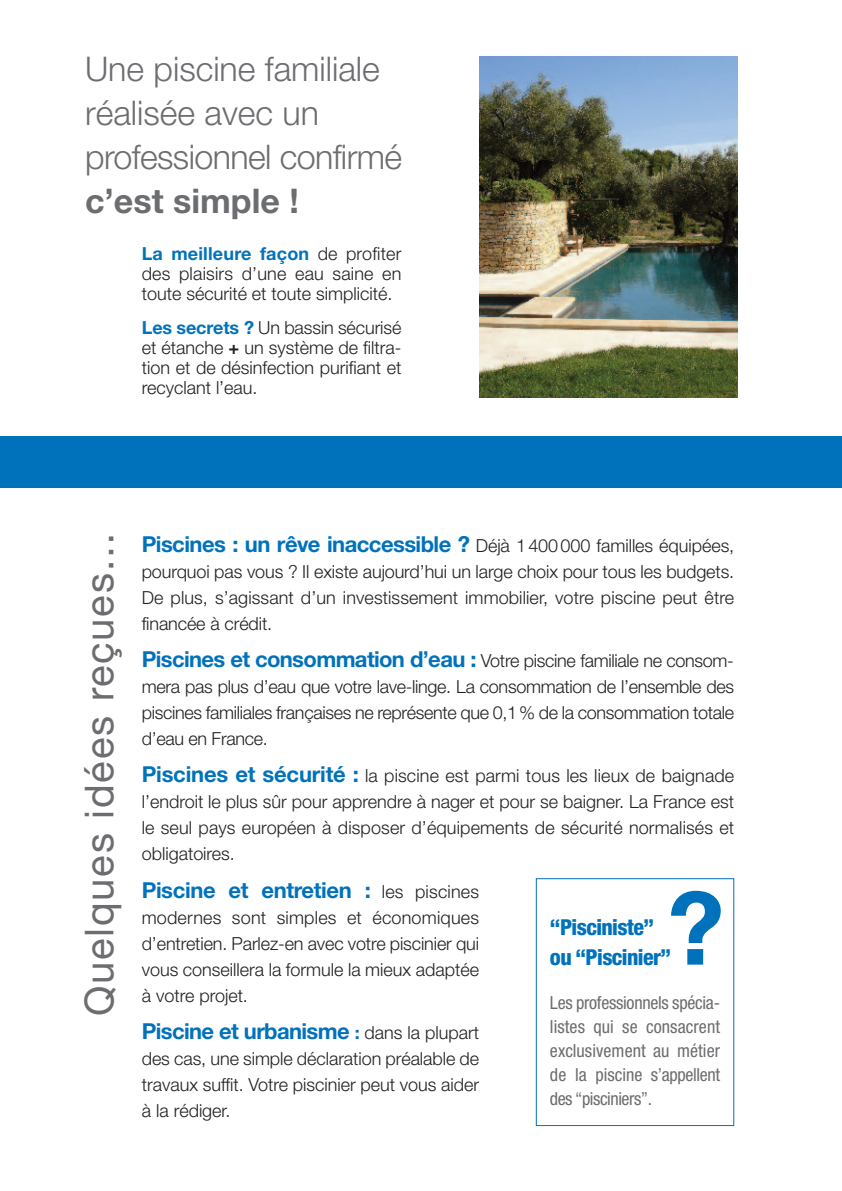
<style>
.page{position:relative;width:842px;height:1191px;background:#fff}
.page>*{position:absolute;margin:0;border:0;box-sizing:border-box;transform-origin:0 0}
.t1{font:700 101px "Helvetica Neue LT";color:#0072bc}
.t2{font:40px "Helvetica Neue LT";letter-spacing:.045em;color:#6c6d70}
.t3{font:300 34px/44px "Helvetica Neue LT";color:#6c6d70}
.t4{font:700 34px "Helvetica Neue LT";color:#6c6d70}
.t5{font:700 22px "Helvetica Neue LT";letter-spacing:-.025em;color:#0072bc}
.t6{font:800 condensed 22px/30px "Helvetica Neue LT";letter-spacing:-.025em;color:#0072bc}
.t7{font:300 18px/26px "Helvetica Neue LT";color:#231f20;text-align:justify}
.t8{font:condensed 18px/24px "Helvetica Neue LT";color:#6c6d70;text-align:justify}
.s1{font-weight:700;color:#0072bc}
.s2{font-weight:700}
.s3{font-weight:300;font-size:18px;color:#231f20}
.s4{font-weight:700;font-size:22px;color:#0072bc}
.s5{font-size:18px}
</style>
<div class="page">
<div style="left:0;top:437px;width:842px;height:51px;background:#0072bc"></div>
<div style="left:536px;top:878px;width:198px;height:248px;border:1px solid #0072bc"></div>
<img style="left:479px;top:57px;width:258px;height:340px">
<h3 class="t3" style="left:85px;top:50px;width:319px">Une piscine familiale réalisée avec un professionnel confirmé</h3>
<h3 class="t4" style="left:85px;top:189px;width:215px">c’est simple !</h3>
<p class="t7" style="left:142px;top:245px;width:261px;line-height:20px"><span class="s1">La meilleure façon</span> de profiter des plaisirs d’une eau saine en toute sécurité et toute simplicité.</p>
<p class="t7" style="left:142px;top:319px;width:261px;line-height:20px"><span class="s1">Les secrets ?</span> Un bassin sécurisé et étanche <span class="s2">+</span> un système de filtra&shy;tion et de désinfection purifiant et recyclant l’eau.</p>
<h2 class="t2" style="left:85px;top:1016px;width:486px;rotate:-90deg">Quelques idées reçues…</h2>
<p class="t5" style="left:142px;top:536px;width:594px">Piscines : un rêve inaccessible ? <span class="s3">Déjà 1400000 familles équipées,</span></p>
<p class="t7" style="left:142px;top:560px;width:594px">pourquoi pas vous ? Il existe aujourd’hui un large choix pour tous les budgets.<br>De plus, s’agissant d’un investissement immobilier, votre piscine peut être financée à crédit.</p>
<p class="t7" style="left:142px;top:649px;width:594px"><span class="s4">Piscines et consommation d’eau :</span> Votre piscine familiale ne consom&shy;mera pas plus d’eau que votre lave-linge. La consommation de l’ensemble des piscines familiales françaises ne représente que 0,1% de la consommation totale d’eau en France.</p>
<p class="t7" style="left:142px;top:764px;width:594px"><span class="s4">Piscines et sécurité :</span> la piscine est parmi tous les lieux de baignade l’endroit le plus sûr pour apprendre à nager et pour se baigner. La France est le seul pays européen à disposer d’équipements de sécurité normalisés et obligatoires.</p>
<p class="t5" style="left:142px;top:882px;width:339px">Piscine et entretien : <span class="s3">les piscines</span></p>
<p class="t7" style="left:142px;top:906px;width:339px">modernes sont simples et économiques d’entretien. Parlez-en avec votre piscinier qui vous conseillera la formule la mieux adaptée à votre projet.</p>
<p class="t5" style="left:142px;top:1023px;width:339px">Piscine et urbanisme <span class="s5">:</span> <span class="s3">dans la plupart</span></p>
<p class="t7" style="left:142px;top:1047px;width:339px">des cas, une simple déclaration préalable de travaux suffit. Votre piscinier peut vous aider à la rédiger.</p>
<h1 class="t1" style="left:668px;top:892px;width:58px">?</h1>
<p class="t6" style="left:550px;top:914px;width:123px">“Pisciniste” ou “Piscinier”</p>
<p class="t8" style="left:550px;top:992px;width:172px">Les professionnels spécia&shy;listes qui se consacrent exclusivement au métier de la piscine s’appellent des “pisciniers”.</p>
</div>
